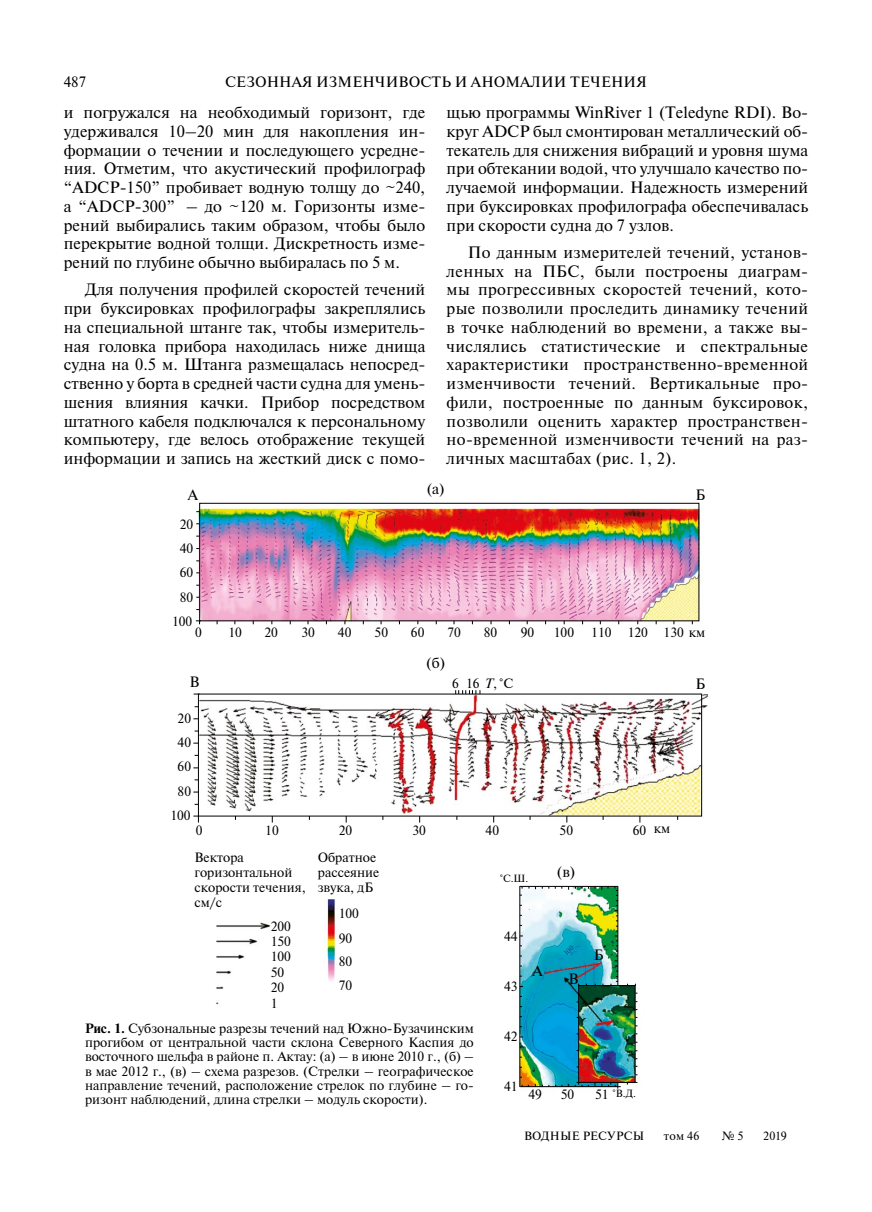
<style>
.page{position:relative;width:872px;height:1212px;background:#fff}
.page>*{position:absolute;margin:0;border:0;box-sizing:border-box;transform-origin:0 0}
.t1{font:16.5px/18.8px "Newton";color:#000;text-align:justify}
.t2{font:15px "Newton";letter-spacing:.01em;color:#000}
.t3{font:13.5px/15px "Newton";color:#000}
.t4{font:12px "Newton";letter-spacing:.02em;color:#000}
.t5{font:10.5px "Newton";color:#000}
.s1{font-style:italic}
.s2{font-weight:700}
</style>
<div class="page">
<img style="left:193px;top:502px;width:514px;height:587px">
<div style="left:199px;top:503px;width:500px;height:118px;border:1px solid #000"></div>
<svg style="left:193px;top:816px;width:6px;height:6px"></svg>
<svg style="left:196px;top:620px;width:5px;height:4px"></svg>
<svg style="left:455px;top:690px;width:25px;height:4px"></svg>
<svg style="left:575px;top:1082px;width:7px;height:4px"></svg>
<svg style="left:588px;top:1083px;width:7px;height:3px"></svg>
<svg style="left:608px;top:1083px;width:10px;height:6px"></svg>
<svg style="left:542px;top:887px;width:7px;height:2px"></svg>
<hr style="left:519px;top:886px;width:1px;height:201px;background:#000">
<hr style="left:519px;top:886px;width:99px;height:1px;background:#000">
<hr style="left:520px;top:1086px;width:100px;height:1px;background:#000">
<div style="left:578px;top:985px;width:57px;height:98px;border:1px solid #000"></div>
<img style="left:555px;top:886px;width:63px;height:100px">
<p class="t2" style="left:64px;top:71px;width:24px">487</p>
<p class="t2" style="left:225px;top:71px;width:423px">СЕЗОННАЯ ИЗМЕНЧИВОСТЬ И АНОМАЛИИ ТЕЧЕНИЯ</p>
<p class="t1" style="left:64px;top:102px;width:363px">и погружался на необходимый горизонт, где удерживался 10–20 мин для накопления ин&shy;формации о течении и последующего усредне&shy;ния. Отметим, что акустический профилограф “ADCP-150” пробивает водную толщу до ~240, а “ADCP-300” – до ~120 м. Горизонты изме&shy;рений выбирались таким образом, чтобы было перекрытие водной толщи. Дискретность изме&shy;рений по глубине обычно выбиралась по 5 м.</p>
<p class="t1" style="left:64px;top:280px;width:363px;text-indent:21px">Для получения профилей скоростей течений при буксировках профилографы закреплялись на специальной штанге так, чтобы измеритель&shy;ная головка прибора находилась ниже днища судна на 0.5 м. Штанга размещалась непосред&shy;ственно у борта в средней части судна для умень&shy;шения влияния качки. Прибор посредством штатного кабеля подключался к персональному компьютеру, где велось отображение текущей информации и запись на жесткий диск c помо-</p>
<p class="t1" style="left:446px;top:103px;width:363px">щью программы WinRiver 1 (Teledyne RDI). Во&shy;круг ADCP был смонтирован металлический об&shy;текатель для снижения вибраций и уровня шума при обтекании водой, что улучшало качество по&shy;лучаемой информации. Надежность измерений при буксировках профилографа обеспечивалась при скорости судна до 7 узлов.</p>
<p class="t1" style="left:446px;top:242px;width:363px;text-indent:21px">По данным измерителей течений, установ&shy;ленных на ПБС, были построены диаграм&shy;мы прогрессивных скоростей течений, кото&shy;рые позволили проследить динамику течений в точке наблюдений во времени, а также вы&shy;числялись статистические и спектральные характеристики пространственно-временной изменчивости течений. Вертикальные про&shy;фили, построенные по данным буксировок, позволили оценить характер пространствен&shy;но-временной изменчивости течений на раз&shy;личных масштабах (рис. 1, 2).</p>
<p class="t2" style="left:427px;top:478px;width:20px">(а)</p>
<p class="t2" style="left:188px;top:484px;width:12px">А</p>
<p class="t2" style="left:695px;top:484px;width:11px">Б</p>
<p class="t3" style="left:180px;top:516px;width:15px">20</p>
<p class="t3" style="left:180px;top:540px;width:15px">40</p>
<p class="t3" style="left:180px;top:559px;width:15px;line-height:25.3px">60<br>80</p>
<p class="t3" style="left:172px;top:613px;width:22px">100</p>
<p class="t3" style="left:195px;top:624px;width:8px">0</p>
<p class="t3" style="left:228px;top:624px;width:15px">10</p>
<p class="t3" style="left:264px;top:624px;width:15px">20</p>
<p class="t3" style="left:301px;top:624px;width:15px">30</p>
<p class="t3" style="left:338px;top:624px;width:15px">40</p>
<p class="t3" style="left:374px;top:624px;width:15px">50</p>
<p class="t3" style="left:411px;top:624px;width:15px">60</p>
<p class="t3" style="left:447px;top:624px;width:15px">70</p>
<p class="t2" style="left:426px;top:652px;width:21px">(б)</p>
<p class="t3" style="left:484px;top:624px;width:15px">80</p>
<p class="t3" style="left:521px;top:624px;width:15px">90</p>
<p class="t3" style="left:554px;top:624px;width:22px">100</p>
<p class="t3" style="left:591px;top:624px;width:115px">110 120 130 км</p>
<p class="t2" style="left:189px;top:671px;width:12px">В</p>
<p class="t2" style="left:695px;top:673px;width:11px">Б</p>
<p class="t3" style="left:452px;top:675px;width:63px">6 16 <span class="s1">Т</span>,°С</p>
<p class="t3" style="left:178px;top:710px;width:15px">20</p>
<p class="t3" style="left:178px;top:735px;width:15px">40</p>
<p class="t3" style="left:178px;top:754px;width:15px;line-height:24.6px">60<br>80</p>
<p class="t3" style="left:170px;top:807px;width:22px">100</p>
<p class="t3" style="left:196px;top:822px;width:8px">0</p>
<p class="t3" style="left:265px;top:822px;width:15px">10</p>
<p class="t3" style="left:339px;top:822px;width:15px">20</p>
<p class="t3" style="left:412px;top:822px;width:15px">30</p>
<p class="t3" style="left:485px;top:822px;width:15px">40</p>
<p class="t3" style="left:194px;top:849px;width:113px">Вектора горизонтальной скорости течения, см/с</p>
<p class="t3" style="left:318px;top:849px;width:63px">Обратное рассеяние звука, дБ</p>
<p class="t3" style="left:339px;top:900px;width:22px;line-height:25px">100<br>90</p>
<p class="t3" style="left:339px;top:949px;width:15px;line-height:23.9px">80<br>70</p>
<p class="t3" style="left:271px;top:918px;width:22px">200</p>
<p class="t3" style="left:271px;top:934px;width:22px;line-height:14.1px">150<br>100</p>
<p class="t3" style="left:271px;top:964px;width:15px;line-height:15.8px;text-align:justify">50<br>20<br>1</p>
<p class="t5" style="left:500px;top:871px;width:30px">°С.Ш.</p>
<p class="t3" style="left:504px;top:928px;width:15px">44</p>
<p class="t3" style="left:504px;top:978px;width:15px">43</p>
<p class="t2" style="left:532px;top:960px;width:12px">A</p>
<p class="t3" style="left:559px;top:822px;width:15px">50</p>
<p class="t3" style="left:633px;top:821px;width:39px">60 км</p>
<p class="t2" style="left:557px;top:861px;width:20px">(в)</p>
<p class="t2" style="left:568px;top:967px;width:12px">B</p>
<p class="t2" style="left:594px;top:943px;width:11px">Б</p>
<p class="t3" style="left:85px;top:1020px;width:390px;line-height:14.2px;text-align:justify"><span class="s2">Рис. 1.</span> Субзональные разрезы течений над Южно-Бузачинским прогибом от центральной части склона Северного Каспия до восточного шельфа в районе п. Актау: (а) – в июне 2010 г., (б) – в мае 2012 г., (в) – схема разрезов. (Стрелки – географическое направление течений, расположение стрелок по глубине – го&shy;ризонт наблюдений, длина стрелки – модуль скорости).</p>
<p class="t3" style="left:504px;top:1028px;width:15px">42</p>
<p class="t3" style="left:504px;top:1079px;width:15px">41</p>
<p class="t3" style="left:528px;top:1087px;width:15px">49</p>
<p class="t3" style="left:561px;top:1087px;width:15px">50</p>
<p class="t3" style="left:595px;top:1087px;width:15px">51</p>
<p class="t5" style="left:612px;top:1086px;width:25px">°В.Д.</p>
<p class="t4" style="left:524px;top:1127px;width:122px">ВОДНЫЕ РЕСУРСЫ</p>
<p class="t4" style="left:664px;top:1127px;width:37px">том 46</p>
<p class="t4" style="left:721px;top:1127px;width:23px">№ 5</p>
<p class="t4" style="left:763px;top:1127px;width:25px">2019</p>
</div>
